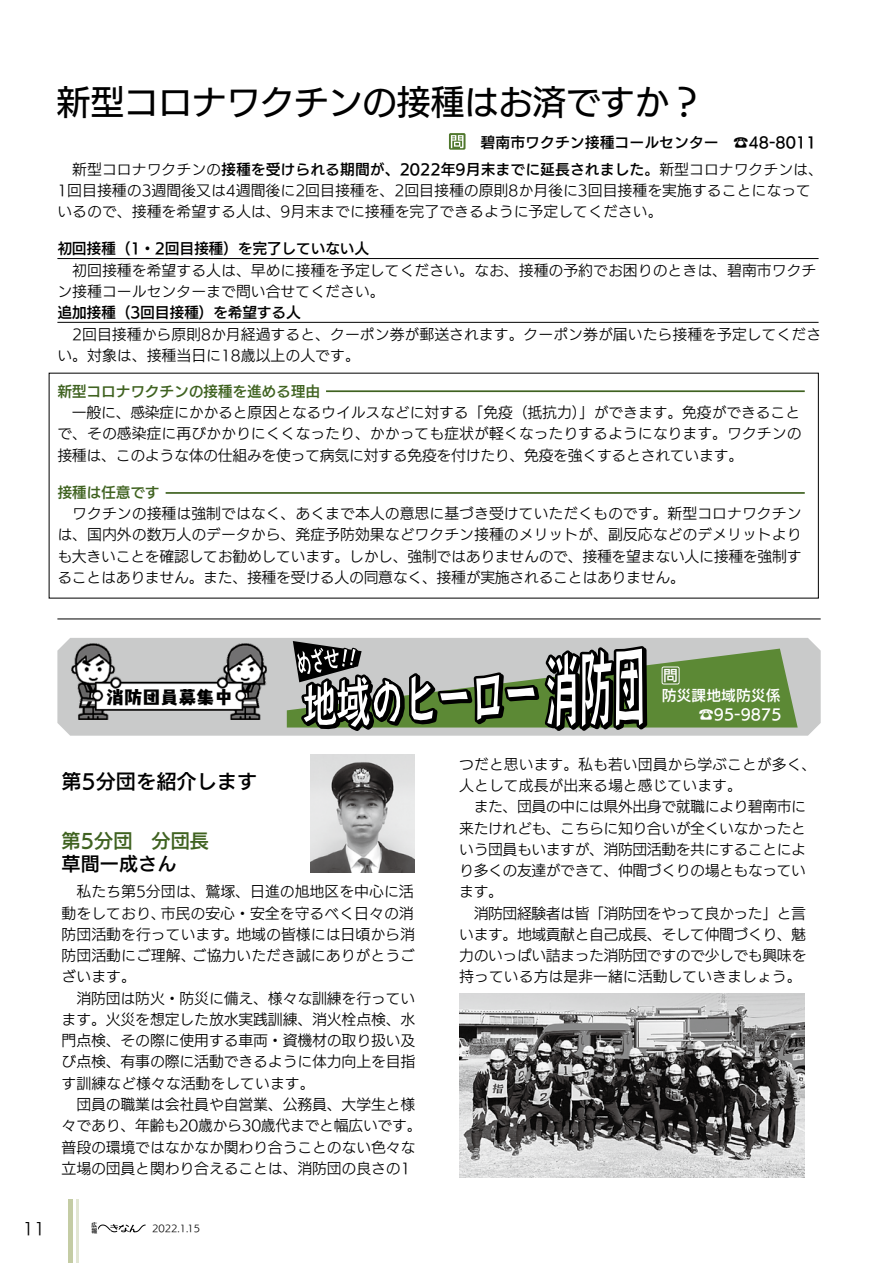
<style>
.page{position:relative;width:893px;height:1263px;background:#fff}
.page>*{position:absolute;margin:0;border:0;box-sizing:border-box;transform-origin:0 0}
.t1{font:34.05px "UD Kakugo Large Pro M";color:#000}
.t2{font:20.25px "UD Kakugo Small Pr 6 DB";color:#000}
.t3{font:19.2px "UD Kakugo Large Pro DB";color:#3f6220}
.t4{font:19.2px "UD Kakugo Small Pr 6 DB";color:#000}
.t5{font:18px "Kurokane Std EB";color:#000}
.t6{font:16.95px "UD Kakugo Small Pr 6 R";color:#000}
.t7{font:14.85px/21.3px "UD Kakugo Small Pr 6 R";letter-spacing:-.01em;color:#000}
.t8{font:14.85px/21.3px "UD Kakugo Small Pr 6 R";letter-spacing:-.03em;color:#000}
.t9{font:14.85px "UD Kakugo Small Pr 6 DB";color:#000}
.t10{font:14.85px "UD Kakugo Small Pr 6 DB";letter-spacing:-.02em;color:#000}
.t11{font:14.85px "UD Kakugo Small Pr 6 DB";letter-spacing:-.02em;color:#3f6220}
.t12{font:14.85px "UD Kakugo Small Pr 6 DB";color:#fff}
.t13{font:9.6px "UD Kakugo Small Pr 6 R";color:#000}
.t14{font:5.7px/5.7px "Humming Std B";color:#000}
.s1{font-family:"UD Kakugo Small Pr 6 R"}
</style>
<div class="page">
<img style="left:460px;top:993px;width:345px;height:184px">
<svg style="left:57px;top:638px;width:764px;height:98px;background:#cacbca"></svg>
<svg style="left:287px;top:639px;width:511px;height:97px;background:#88967e"></svg>
<div style="left:662px;top:667px;width:17px;height:17px;background:#4f772c;border-radius:2px"></div>
<div style="left:662px;top:666px;width:17px;height:18px;border:1px solid #fff;border-radius:2px"></div>
<img style="left:71px;top:644px;width:195px;height:75px">
<hr style="left:57px;top:258px;width:762px;height:1px;background:#000">
<hr style="left:57px;top:322px;width:762px;height:1px;background:#000">
<svg style="left:449px;top:133px;width:16px;height:17px"></svg>
<svg style="left:451px;top:135px;width:12px;height:13px"></svg>
<img style="left:310px;top:755px;width:105px;height:117px">
<hr style="left:57px;top:619px;width:764px;height:1px;background:#000">
<hr style="left:326px;top:390px;width:479px;height:2px;background:#3f6220">
<hr style="left:166px;top:492px;width:639px;height:2px;background:#3f6220">
<svg style="left:98px;top:1224px;width:48px;height:8px"></svg>
<hr style="left:68px;top:1199px;width:4px;height:64px;background:#c4cca4">
<hr style="left:77px;top:1199px;width:2px;height:64px;background:#e2e6d3">
<h1 class="t1" style="left:56px;top:74px;width:648px">新型コロナワクチンの接種はお済ですか?</h1>
<p class="t9" style="left:466px;top:134px;width:254px">　碧南市ワクチン接種コールセンター</p>
<p class="t9" style="left:734px;top:134px;width:84px">☎48-8011</p>
<p class="t9" style="left:57px;top:161px;width:767px"><span class="s1">　新型コロナワクチンの</span>接種を受けられる期間が、2022年9月末までに延長されました。<span class="s1">新型コロナワクチンは、</span></p>
<p class="t7" style="left:57px;top:180px;width:755px">1回目接種の3週間後又は4週間後に2回目接種を、2回目接種の原則8か月後に3回目接種を実施することになっているので、接種を希望する人は、9月末までに接種を完了できるように予定してください。</p>
<p class="t10" style="left:57px;top:241px;width:313px">初回接種（1・2回目接種）を完了していない人</p>
<p class="t7" style="left:57px;top:260px;width:760px">　初回接種を希望する人は、早めに接種を予定してください。なお、接種の予約でお困りのときは、碧南市ワクチン接種コールセンターまで問い合せてください。</p>
<p class="t10" style="left:57px;top:304px;width:245px">追加接種（3回目接種）を希望する人</p>
<p class="t7" style="left:57px;top:324px;width:765px">　2回目接種から原則8か月経過すると、クーポン券が郵送されます。クーポン券が届いたら接種を予定してください。対象は、接種当日に18歳以上の人です。</p>
<p class="t11" style="left:57px;top:383px;width:264px">新型コロナワクチンの接種を進める理由</p>
<p class="t7" style="left:57px;top:402px;width:746px;text-align:justify">　一般に、感染症にかかると原因となるウイルスなどに対する「免疫（抵抗力）」ができます。免疫ができることで、その感染症に再びかかりにくくなったり、かかっても症状が軽くなったりするようになります。ワクチンの接種は、このような体の仕組みを使って病気に対する免疫を付けたり、免疫を強くするとされています。</p>
<p class="t11" style="left:57px;top:484px;width:104px">接種は任意です</p>
<p class="t7" style="left:57px;top:503px;width:746px;text-align:justify">　ワクチンの接種は強制ではなく、あくまで本人の意思に基づき受けていただくものです。新型コロナワクチンは、国内外の数万人のデータから、発症予防効果などワクチン接種のメリットが、副反応などのデメリットよりも大きいことを確認してお勧めしています。しかし、強制ではありませんので、接種を望まない人に接種を強制することはありません。また、接種を受ける人の同意なく、接種が実施されることはありません。</p>
<p class="t5" style="left:106px;top:684px;width:128px">消防団員募集中</p>
<p class="t6" style="left:23px;top:1220px;width:24px">11</p>
<h2 class="t2" style="left:62px;top:770px;width:197px">第5分団を紹介します</h2>
<p class="t3" style="left:62px;top:824px;width:149px">第5分団　分団長</p>
<p class="t4" style="left:62px;top:853px;width:116px">草間一成さん</p>
<p class="t7" style="left:62px;top:881px;width:354px;text-align:right">　私たち第5分団は、鷲塚、日進の旭地区を中心に活市民の安心・安全を守るべく日々の消</p>
<p class="t7" style="left:62px;top:903px;width:106px">動をしており、</p>
<p class="t7" style="left:192px;top:924px;width:225px;text-indent:-130px">防団活動を行っています。<br>ご協力いただき誠にありがとうご</p>
<p class="t7" style="left:236px;top:924px;width:180px">地域の皆様には日頃から消</p>
<p class="t7" style="left:62px;top:945px;width:362px">防団活動にご理解、<br>ざいます。<br>　消防団は防火・防災に備え、様々な訓練を行っています。火災を想定した放水実践訓練、消火栓点検、水門点検、その際に使用する車両・資機材の取り扱い及び点検、有事の際に活動できるように体力向上を目指す訓練など様々な活動をしています。<br>　団員の職業は会社員や自営業、公務員、大学生と様々であり、年齢も20歳から30歳代までと幅広いです。普段の環境ではなかなか関わり合うことのない色々な立場の団員と関わり合えることは、消防団の良さの1</p>
<p class="t14" style="left:91px;top:1222px;width:7px">広報</p>
<p class="t13" style="left:152px;top:1223px;width:50px">2022.1.15</p>
<p class="t12" style="left:663px;top:667px;width:16px">問</p>
<p class="t12" style="left:662px;top:687px;width:121px">防災課地域防災係</p>
<p class="t12" style="left:699px;top:706px;width:84px">☎95-9875</p>
<p class="t8" style="left:459px;top:754px;width:359px">つだと思います。私も若い団員から学ぶことが多く、人として成長が出来る場と感じています。<br>　また、団員の中には県外出身で就職により碧南市に来たけれども、こちらに知り合いが全くいなかったという団員もいますが、消防団活動を共にすることにより多くの友達ができて、仲間づくりの場ともなっています。<br>　消防団経験者は皆「消防団をやって良かった」と言います。地域貢献と自己成長、そして仲間づくり、魅力のいっぱい詰まった消防団ですので少しでも興味を持っている方は是非一緒に活動していきましょう。</p>
</div>
